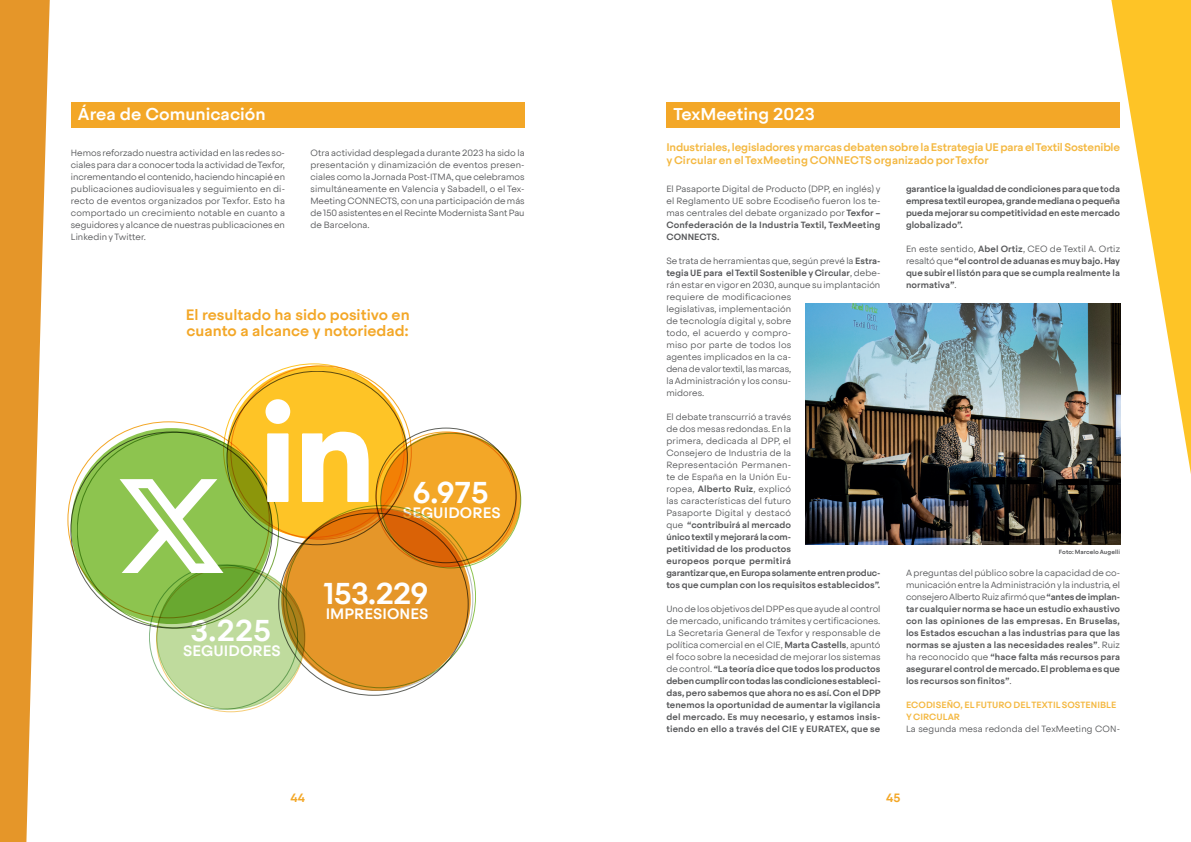
<style>
.page{position:relative;width:1191px;height:842px;background:#fff}
.page>*{position:absolute;margin:0;border:0;box-sizing:border-box;transform-origin:0 0}
.t1{font:500 30px "Steradian";letter-spacing:-.005em;color:#fff}
.t2{font:500 17px "Steradian";color:#fff}
.t3{font:500 15px/16px "Steradian";color:#f3a727}
.t4{font:500 15px "Steradian";letter-spacing:.005em;color:#fff}
.t5{font:500 12px "Steradian";color:#f3a727}
.t6{font:500 11px/13.2px "Steradian";letter-spacing:-.01em;color:#f4b841}
.t7{font:300 9px/12px "Steradian";letter-spacing:.01em;color:#57585a;text-align:justify}
.t8{font:500 9px/12px "Steradian";letter-spacing:.005em;color:#57585a;text-align:justify}
.t9{font:500 9px/12px "Steradian";letter-spacing:.005em;color:#f4b841}
.t10{font:500 6px "Steradian";letter-spacing:.005em;color:#57585a}
.s1{font-weight:500}
.s2{font-weight:300}
</style>
<div class="page">
<div style="left:381px;top:432px;width:140px;height:135px;background:#f3a727;border-radius:50%"></div>
<svg style="left:281px;top:509px;width:190px;height:182px;background:#df8e25"></svg>
<div style="left:157px;top:565px;width:148px;height:144px;background:#bfdb9d;border-radius:50%"></div>
<svg style="left:71px;top:428px;width:201px;height:196px;background:#83ba46"></svg>
<svg style="left:120px;top:479px;width:103px;height:94px"></svg>
<svg style="left:227px;top:366px;width:180px;height:173px;background:#eab11f"></svg>
<svg style="left:302px;top:432px;width:67px;height:70px"></svg>
<svg style="left:267px;top:433px;width:21px;height:69px"></svg>
<div style="left:265px;top:399px;width:25px;height:25px;background:#fff;border-radius:50%"></div>
<div style="left:71px;top:102px;width:453px;height:25px;background:#f3a727"></div>
<img style="left:805px;top:304px;width:302px;height:241px">
<div style="left:666px;top:102px;width:454px;height:26px;background:#f3a727"></div>
<svg style="left:0;top:0;width:50px;height:842px;fill:#e59629"></svg>
<svg style="left:1107px;top:0;width:84px;height:545px"></svg>
<h2 class="t2" style="left:78px;top:104px;width:189px">Área de Comunicación</h2>
<p class="t7" style="left:71px;top:147px;width:216px">Hemos reforzado nuestra actividad en las redes so&shy;ciales para dar a conocer toda la actividad de Texfor, incrementando el contenido, haciendo hincapié en publicaciones audiovisuales y seguimiento en di&shy;recto de eventos organizados por Texfor. Esto ha comportado un crecimiento notable en cuanto a seguidores y alcance de nuestras publicaciones en Linkedin y Twitter.</p>
<p class="t7" style="left:310px;top:147px;width:216px">Otra actividad desplegada durante 2023 ha sido la presentación y dinamización de eventos presen&shy;ciales como la Jornada Post-ITMA, que celebramos simultáneamente en Valencia y Sabadell, o el Tex-Meeting CONNECTS, con una participación de más de 150 asistentes en el Recinte Modernista Sant Pau de Barcelona.</p>
<h3 class="t3" style="left:186px;top:307px;width:225px">El resultado ha sido positivo en cuanto a alcance y notoriedad:</h3>
<h1 class="t1" style="left:190px;top:612px;width:82px">3.225</h1>
<h3 class="t4" style="left:183px;top:641px;width:99px">SEGUIDORES</h3>
<h1 class="t1" style="left:413px;top:474px;width:77px">6.975</h1>
<h3 class="t4" style="left:403px;top:504px;width:99px">SEGUIDORES</h3>
<h1 class="t1" style="left:323px;top:575px;width:106px">153.229</h1>
<h3 class="t4" style="left:326px;top:604px;width:104px">IMPRESIONES</h3>
<h2 class="t2" style="left:673px;top:104px;width:143px">TexMeeting 2023</h2>
<p class="t6" style="left:666px;top:141px;width:455px">Industriales, legisladores y marcas debaten sobre la Estrategia UE para el Textil Sostenible y Circular en el TexMeeting CONNECTS organizado por Texfor</p>
<p class="t7" style="left:666px;top:183px;width:216px">El Pasaporte Digital de Producto (DPP, en inglés) y el Reglamento UE sobre Ecodiseño fueron los te&shy;mas centrales del debate organizado por <span class="s1">Texfor – Confederación de la Industria Textil, TexMeeting CONNECTS.</span></p>
<p class="t7" style="left:666px;top:255px;width:216px;text-align:left">Se trata de herramientas que, según prevé la <span class="s1">Estra&shy;tegia UE para el Textil Sostenible y Circular</span>, debe&shy;rán estar en vigor en 2030, aunque su implantación requiere de modificaciones<br>legislativas, implementación<br>de tecnología digital y, sobre<br>todo, el acuerdo y compro-<br>miso por parte de todos los<br>agentes implicados en la ca-<br>dena de valor textil, las marcas,<br>la Administración y los consu-<br>midores.</p>
<p class="t7" style="left:666px;top:411px;width:216px;text-align:left">El debate transcurrió a través<br>de dos mesas redondas. En la<br>primera, dedicada al DPP, el<br>Consejero de Industria de la<br>Representación Permanen-<br>te de España en la Unión Eu-<br>ropea, <span class="s1">Alberto Ruiz</span>, explicó<br>las características del futuro<br>Pasaporte Digital y destacó<br>que <span class="s1">“contribuirá al mercado<br>único textil y mejorará la com-<br>petitividad de los productos<br>europeos porque permitirá<br>garantizar que, en Europa solamente entren produc&shy;tos que cumplan con los requisitos establecidos”.</span></p>
<p class="t8" style="left:666px;top:603px;width:216px"><span class="s2">Uno de los objetivos del DPP es que ayude al control de mercado, unificando trámites y certificaciones.<br>La Secretaria General de Texfor y responsable de política comercial en el CIE,</span> Marta Castells<span class="s2">, apuntó el foco sobre la necesidad de mejorar los sistemas de control.</span> “La teoría dice que todos los productos deben cumplir con todas las condiciones estableci&shy;das, pero sabemos que ahora no es así. Con el DPP tenemos la oportunidad de aumentar la vigilancia del mercado. Es muy necesario, y estamos insis&shy;tiendo en ello a través del CIE y EURATEX, que se</p>
<p class="t8" style="left:906px;top:183px;width:216px">garantice la igualdad de condiciones para que toda empresa textil europea, grande mediana o pequeña pueda mejorar su competitividad en este mercado globalizado”.</p>
<p class="t8" style="left:906px;top:243px;width:216px"><span class="s2">En este sentido,</span> Abel Ortiz<span class="s2">, CEO de Textil A. Ortiz resaltó que</span> “el control de aduanas es muy bajo. Hay que subir el listón para que se cumpla realmente la normativa”<span class="s2">.</span></p>
<p class="t10" style="left:1059px;top:548px;width:63px">Foto: Marcelo Augelli</p>
<p class="t8" style="left:906px;top:567px;width:216px"><span class="s2">A preguntas del público sobre la capacidad de co&shy;municación entre la Administración y la industria, el consejero Alberto Ruiz afirmó que</span> “antes de implan&shy;tar cualquier norma se hace un estudio exhaustivo con las opiniones de las empresas. En Bruselas, los Estados escuchan a las industrias para que las normas se ajusten a las necesidades reales”<span class="s2">. Ruiz ha reconocido que</span> “hace falta más recursos para asegurar el control de mercado. El problema es que los recursos son finitos”<span class="s2">.</span></p>
<p class="t9" style="left:906px;top:699px;width:212px">ECODISEÑO, EL FUTURO DEL TEXTIL SOSTENIBLE<br>Y CIRCULAR</p>
<p class="t7" style="left:906px;top:723px;width:215px">La segunda mesa redonda del TexMeeting CON-</p>
<h3 class="t5" style="left:290px;top:790px;width:16px">44</h3>
<h3 class="t5" style="left:886px;top:790px;width:16px">45</h3>
</div>
